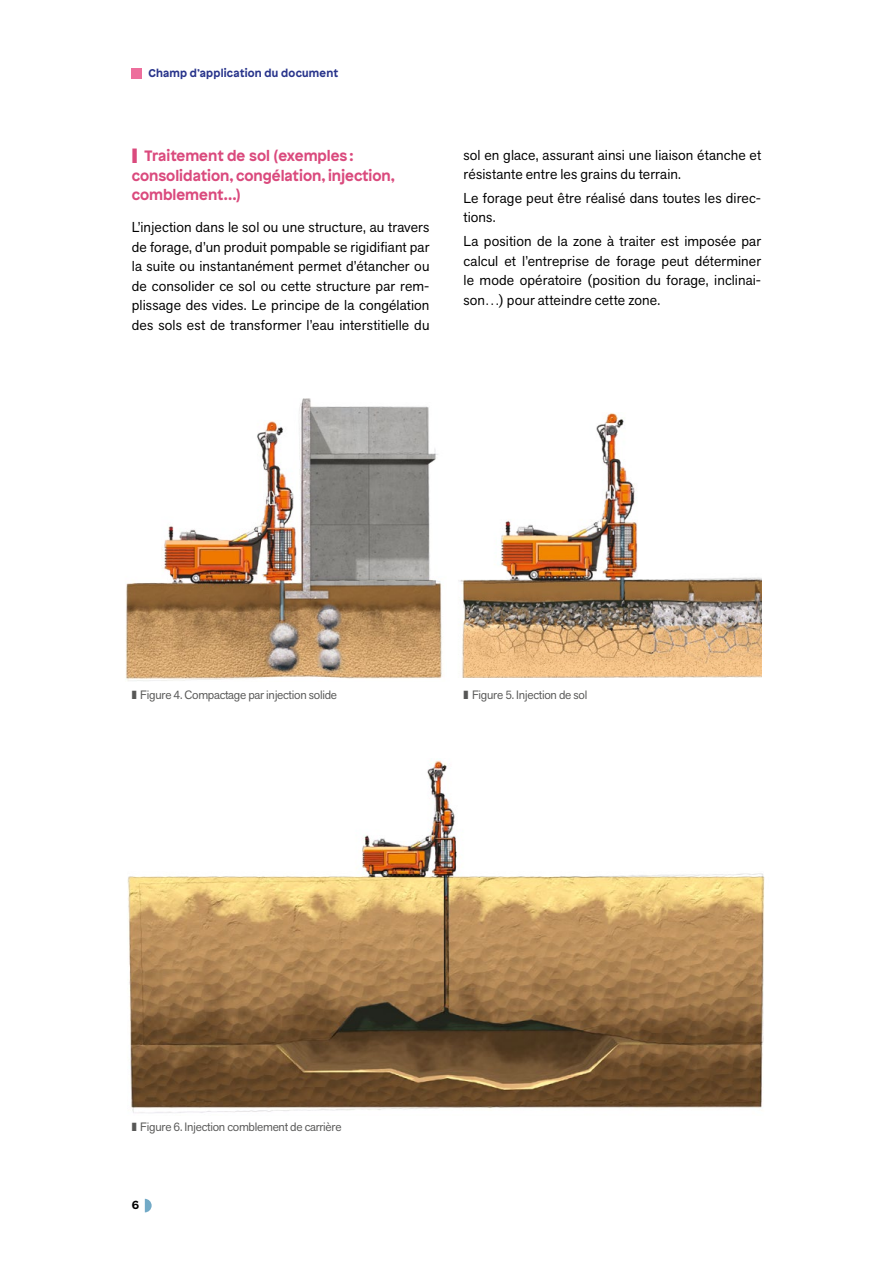
<style>
.page{position:relative;width:893px;height:1263px;background:#fff}
.page>*{position:absolute;margin:0;border:0;box-sizing:border-box;transform-origin:0 0}
.t1{font:700 15px/19.5px "Patron";color:#da4a7d}
.t2{font:14.25px/19.5px "Akzid Grtsk Next";letter-spacing:.01em;color:#000;text-align:justify}
.t3{font:12px "Akzid Grtsk Next";letter-spacing:-.02em;color:#575756}
.t4{font:700 11.7px "Patron";color:#000}
.t5{font:700 11.25px "Patron";letter-spacing:.02em;color:#28348b}
</style>
<div class="page">
<svg style="left:145px;top:1199px;width:7px;height:13px"></svg>
<div style="left:132px;top:68px;width:10px;height:11px;background:#ed6e9c"></div>
<img style="left:127px;top:761px;width:638px;height:352px">
<img style="left:126px;top:398px;width:316px;height:283px">
<img style="left:458px;top:413px;width:303px;height:264px">
<p class="t5" style="left:148px;top:64px;width:191px">Champ d’application du document</p>
<p class="t1" style="left:132px;top:145px;width:265px">❙ Traitement de sol (exemples : consolidation, congélation, injection, comblement…)</p>
<p class="t2" style="left:132px;top:217px;width:299px">L’injection dans le sol ou une structure, au travers de forage, d’un produit pompable se rigidifiant par la suite ou instantanément permet d’étancher ou de consolider ce sol ou cette structure par rem&shy;plissage des vides. Le principe de la congélation des sols est de transformer l’eau interstitielle du</p>
<p class="t2" style="left:463px;top:145px;width:299px">sol en glace, assurant ainsi une liaison étanche et résistante entre les grains du terrain.</p>
<p class="t2" style="left:463px;top:188px;width:299px">Le forage peut être réalisé dans toutes les direc&shy;tions.</p>
<p class="t2" style="left:463px;top:231px;width:299px">La position de la zone à traiter est imposée par calcul et l’entreprise de forage peut déterminer le mode opératoire (position du forage, inclinai&shy;son…) pour atteindre cette zone.</p>
<p class="t3" style="left:132px;top:686px;width:207px">❚ Figure 4. Compactage par injection solide</p>
<p class="t3" style="left:463px;top:686px;width:125px">❚ Figure 5. Injection de sol</p>
<p class="t3" style="left:132px;top:1119px;width:211px">❚ Figure 6. Injection comblement de carrière</p>
<p class="t4" style="left:132px;top:1196px;width:9px">6</p>
</div>
